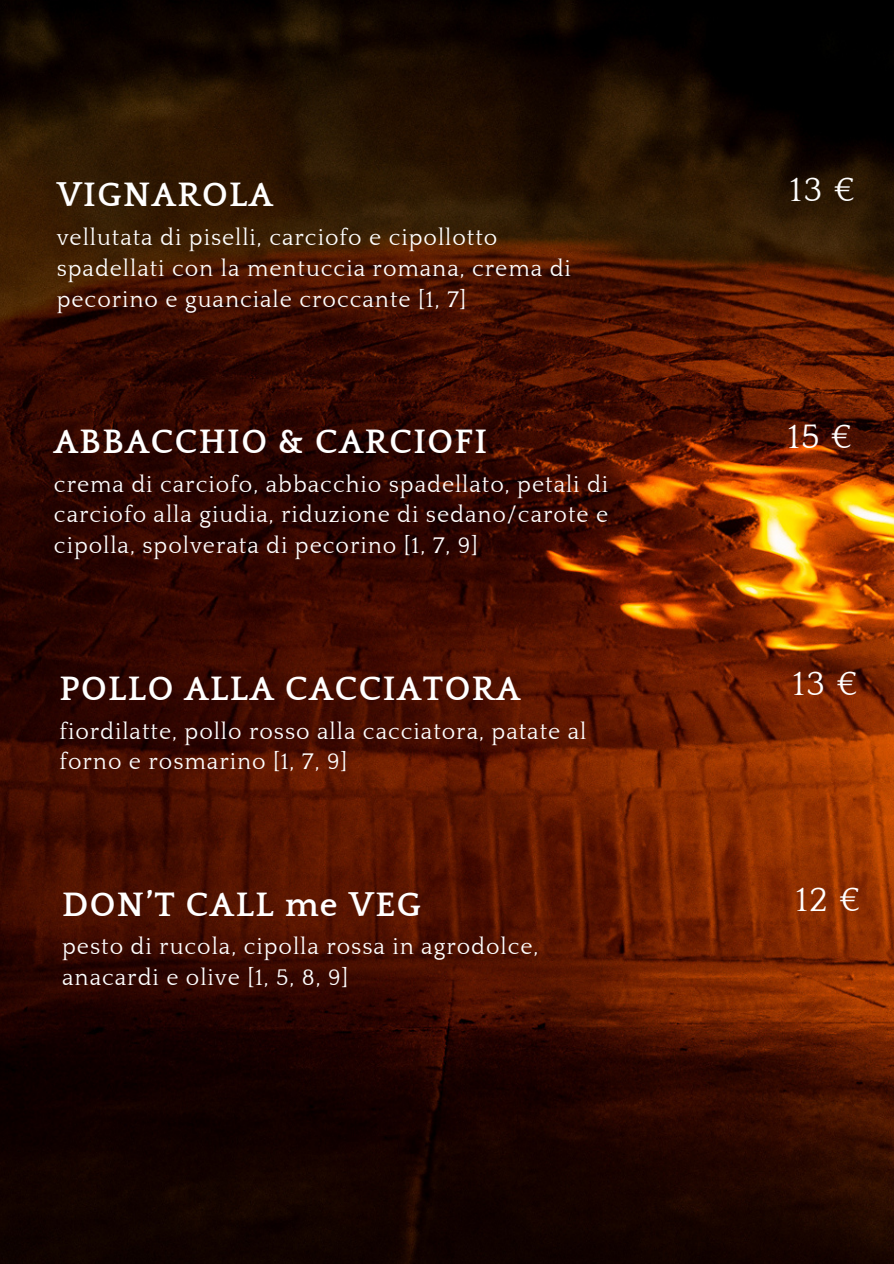
<style>
.page{position:relative;width:894px;height:1264px;background:#fff}
.page>*{position:absolute;margin:0;border:0;box-sizing:border-box;transform-origin:0 0}
.t1{font:700 34.8px "Quattrocento";letter-spacing:.04em;color:#fff}
.t2{font:34.8px "Quattrocento";letter-spacing:.04em;color:#fff}
.t3{font:23.25px/30.9px "Quattrocento";letter-spacing:.04em;color:#fff}
</style>
<div class="page">
<img style="left:0;top:0;width:893px;height:1263px">
<h1 class="t1" style="left:57px;top:176px;width:218px">VIGNAROLA</h1>
<p class="t2" style="left:789px;top:172px;width:67px">13 €</p>
<h3 class="t3" style="left:57px;top:222px;width:515px">vellutata di piselli, carciofo e cipollotto spadellati con la mentuccia romana, crema di pecorino e guanciale croccante [1, 7]</h3>
<h1 class="t1" style="left:54px;top:423px;width:435px">ABBACCHIO &amp; CARCIOFI</h1>
<p class="t2" style="left:787px;top:418px;width:67px">15 €</p>
<h3 class="t3" style="left:54px;top:469px;width:555px;text-align:justify">crema di carciofo, abbacchio spadellato, petali di carciofo alla giudia, riduzione di sedano/carote e cipolla, spolverata di pecorino [1, 7, 9]</h3>
<h1 class="t1" style="left:59px;top:670px;width:462px">POLLO ALLA CACCIATORA</h1>
<p class="t2" style="left:792px;top:665px;width:67px">13 €</p>
<h3 class="t3" style="left:59px;top:716px;width:528px">fiordilatte, pollo rosso alla cacciatora, patate al forno e rosmarino [1, 7, 9]</h3>
<h2 class="t1" style="left:62px;top:886px;width:360px">DON’T CALL me VEG</h2>
<p class="t2" style="left:795px;top:881px;width:67px">12 €</p>
<h3 class="t3" style="left:62px;top:932px;width:477px">pesto di rucola, cipolla rossa in agrodolce, anacardi e olive [1, 5, 8, 9]</h3>
</div>
